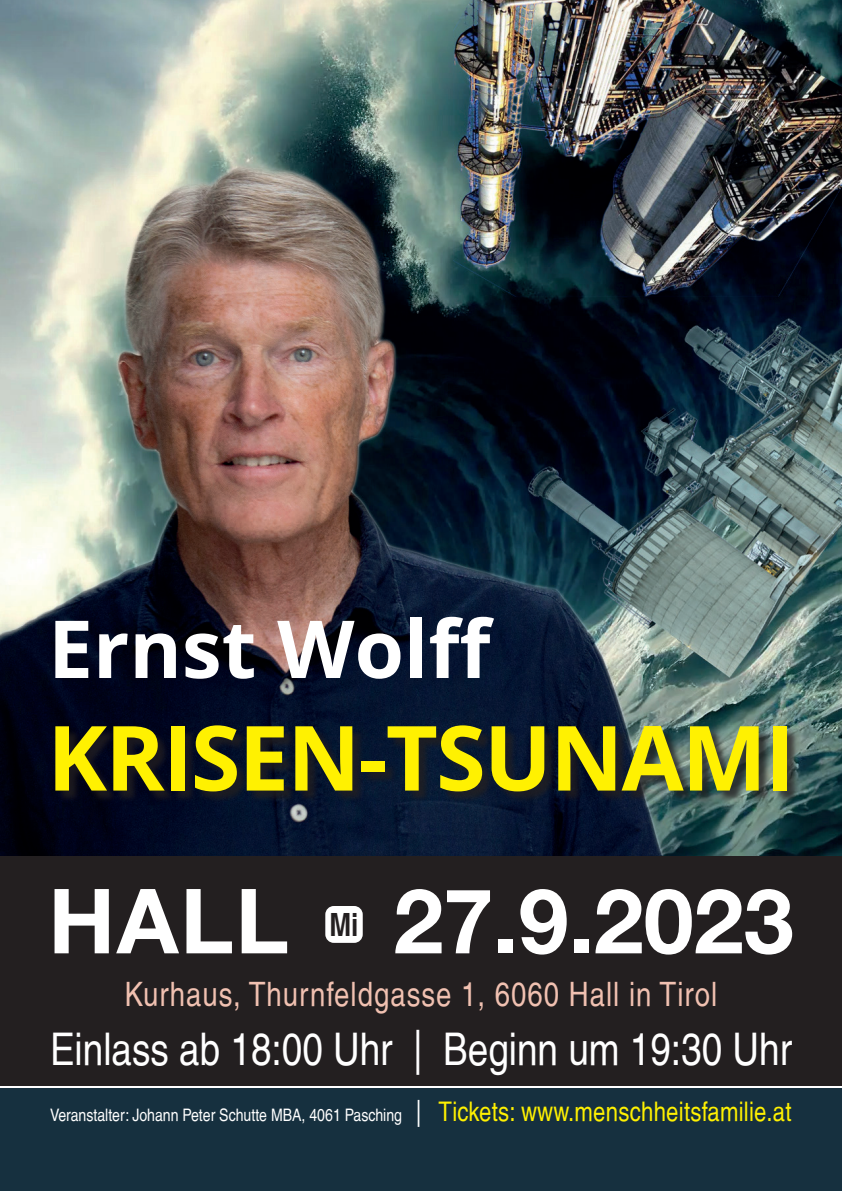
<style>
.page{position:relative;width:842px;height:1191px;background:#fff}
.page>*{position:absolute;margin:0;border:0;box-sizing:border-box;transform-origin:0 0}
.t1{font:700 90px "Open Sans";letter-spacing:-.02em;color:#fff101}
.t2{font:700 90px "Helvetica Neue";color:#fff}
.t3{font:700 80px "Open Sans";color:#fff}
.t4{font:condensed 45px "Helvetica LT";color:#fff}
.t5{font:condensed 33.6px "Helvetica LT";letter-spacing:.03em;color:#f1c1b1}
.t6{font:700 condensed 32px "Helvetica LT";color:#231f20}
.t7{font:condensed 17.2px "Helvetica LT";color:#fff}
.s1{font-size:27px}
.s2{font-size:27px;color:#fff101}
</style>
<div class="page">
<img style="left:0;top:0;width:842px;height:856px">
<div style="left:0;top:856px;width:842px;height:230px;background:#231f20"></div>
<div style="left:325px;top:906px;width:38px;height:37px;background:#fff;border-radius:9px"></div>
<div style="left:0;top:1089px;width:842px;height:102px;background:#16303f"></div>
<div style="left:57px;top:727px;width:742px;height:76px;background:#231f20;opacity:.75"></div>
<h2 class="t3" style="left:48px;top:592px;width:447px">Ernst Wolff</h2>
<h1 class="t1" style="left:47px;top:694px;width:749px">KRISEN-TSUNAMI</h1>
<h1 class="t2" style="left:48px;top:865px;width:747px">HALL 27.9.2023</h1>
<h3 class="t5" style="left:125px;top:974px;width:594px">Kurhaus, Thurnfeldgasse 1, 6060 Hall in Tirol</h3>
<h3 class="t6" style="left:329px;top:905px;width:31px">Mi</h3>
<h3 class="t4" style="left:50px;top:1022px;width:743px">Einlass ab 18:00 Uhr | Beginn um 19:30 Uhr</h3>
<p class="t7" style="left:50px;top:1105px;width:743px">Veranstalter: Johann Peter Schutte MBA, 4061 Pasching <span class="s1">|</span> <span class="s2">Tickets: www.menschheitsfamilie.at</span></p>
</div>
